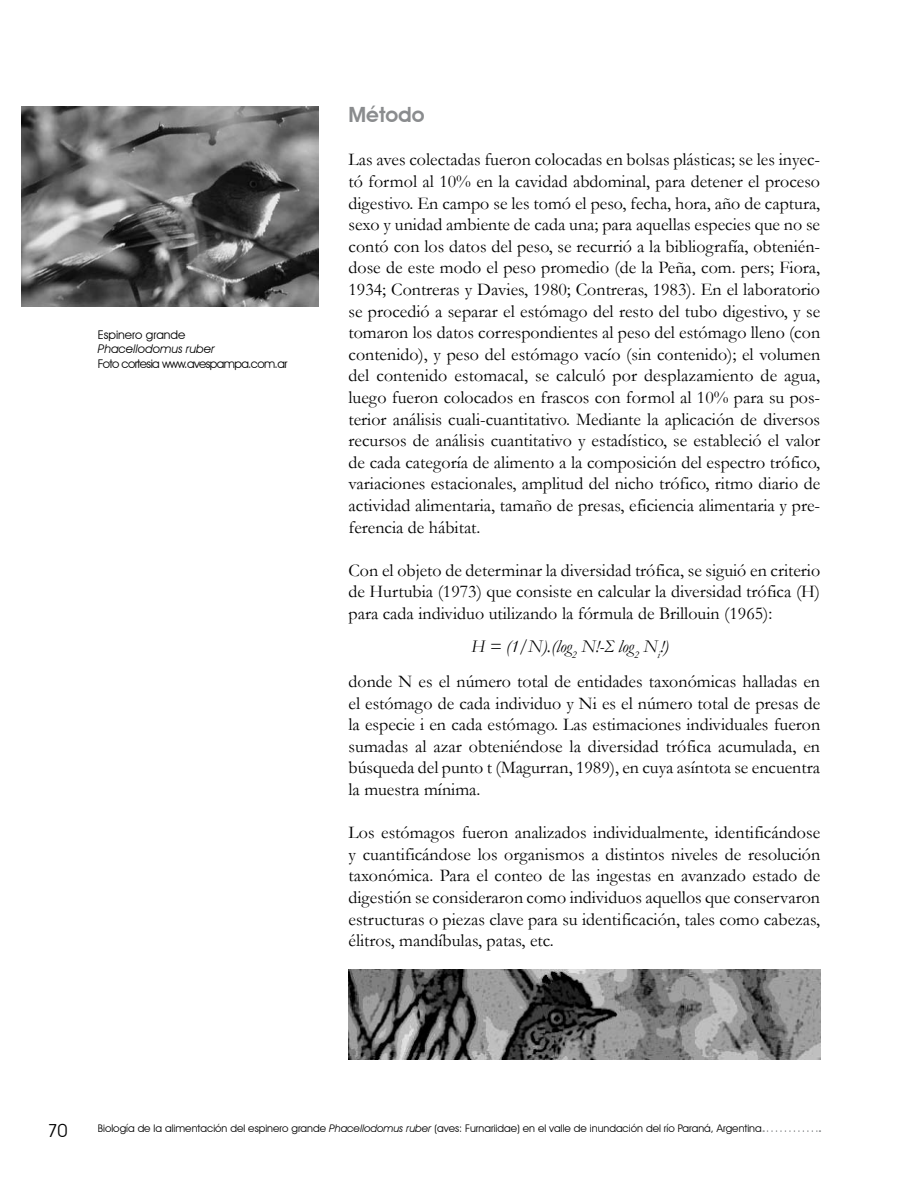
<style>
.page{position:relative;width:918px;height:1188px;background:#fff}
.page>*{position:absolute;margin:0;border:0;box-sizing:border-box;transform-origin:0 0}
.t1{font:600 21px "Avant Garde IT Cby BT";color:#8a8c8e}
.t2{font:18px/21.6px "Garamond";color:#000;text-align:justify}
.t3{font:italic 18px "Garamond";letter-spacing:-.005em;color:#000}
.t4{font:18px "Avant Garde IT Cby BT";color:#000}
.t5{font:12px "Avant Garde IT Cby BT";letter-spacing:-.05em;color:#000}
.t6{font:italic 12px "Avant Garde IT Cby BT";color:#000}
.t7{font:12px "Avant Garde IT Cby BT";color:#000}
.t8{font:10.5px "Avant Garde IT Cby BT";color:#000}
.s1{font-style:italic}
</style>
<div class="page">
<svg style="left:763px;top:1130px;width:57px;height:2px"></svg>
<img style="left:21px;top:106px;width:298px;height:201px">
<img style="left:349px;top:969px;width:471px;height:90px">
<p class="t7" style="left:98px;top:328px;width:89px">Espinero grande</p>
<p class="t6" style="left:98px;top:342px;width:118px">Phacellodomus ruber</p>
<p class="t5" style="left:98px;top:356px;width:191px">Foto cortesia www.avespampa.com.ar</p>
<p class="t1" style="left:349px;top:102px;width:78px">Método</p>
<p class="t2" style="left:349px;top:149px;width:473px">Las aves colectadas fueron colocadas en bolsas plásticas; se les inyec&shy;tó formol al 10% en la cavidad abdominal, para detener el proceso digestivo. En campo se les tomó el peso, fecha, hora, año de captura, sexo y unidad ambiente de cada una; para aquellas especies que no se contó con los datos del peso, se recurrió a la bibliografía, obtenién&shy;dose de este modo el peso promedio (de la Peña, com. pers; Fiora, 1934; Contreras y Davies, 1980; Contreras, 1983). En el laboratorio se procedió a separar el estómago del resto del tubo digestivo, y se tomaron los datos correspondientes al peso del estómago lleno (con contenido), y peso del estómago vacío (sin contenido); el volumen del contenido estomacal, se calculó por desplazamiento de agua, luego fueron colocados en frascos con formol al 10% para su pos&shy;terior análisis cuali-cuantitativo. Mediante la aplicación de diversos recursos de análisis cuantitativo y estadístico, se estableció el valor de cada categoría de alimento a la composición del espectro trófico, variaciones estacionales, amplitud del nicho trófico, ritmo diario de actividad alimentaria, tamaño de presas, eficiencia alimentaria y pre&shy;ferencia de hábitat.</p>
<p class="t2" style="left:349px;top:559px;width:473px">Con el objeto de determinar la diversidad trófica, se siguió en criterio de Hurtubia (1973) que consiste en calcular la diversidad trófica (H) para cada individuo utilizando la fórmula de Brillouin (1965):</p>
<p class="t3" style="left:471px;top:634px;width:199px">H = (1/N).(log<sub>2</sub> N!-Σ log<sub>2</sub> N<sub>i</sub>!)</p>
<p class="t2" style="left:349px;top:670px;width:473px">donde N es el número total de entidades taxonómicas halladas en el estómago de cada individuo y Ni es el número total de presas de la especie i en cada estómago. Las estimaciones individuales fueron sumadas al azar obteniéndose la diversidad trófica acumulada, en búsqueda del punto t (Magurran, 1989), en cuya asíntota se encuentra la muestra mínima.</p>
<p class="t2" style="left:349px;top:821px;width:473px">Los estómagos fueron analizados individualmente, identificándose y cuantificándose los organismos a distintos niveles de resolución taxonómica. Para el conteo de las ingestas en avanzado estado de digestión se consideraron como individuos aquellos que conservaron estructuras o piezas clave para su identificación, tales como cabezas, élitros, mandíbulas, patas, etc.</p>
<p class="t4" style="left:47px;top:1120px;width:22px">70</p>
<p class="t8" style="left:98px;top:1122px;width:665px">Biología de la alimentación del espinero grande <span class="s1">Phacellodomus ruber</span> (aves: Furnariidae) en el valle de inundación del río Paraná, Argentina</p>
</div>
